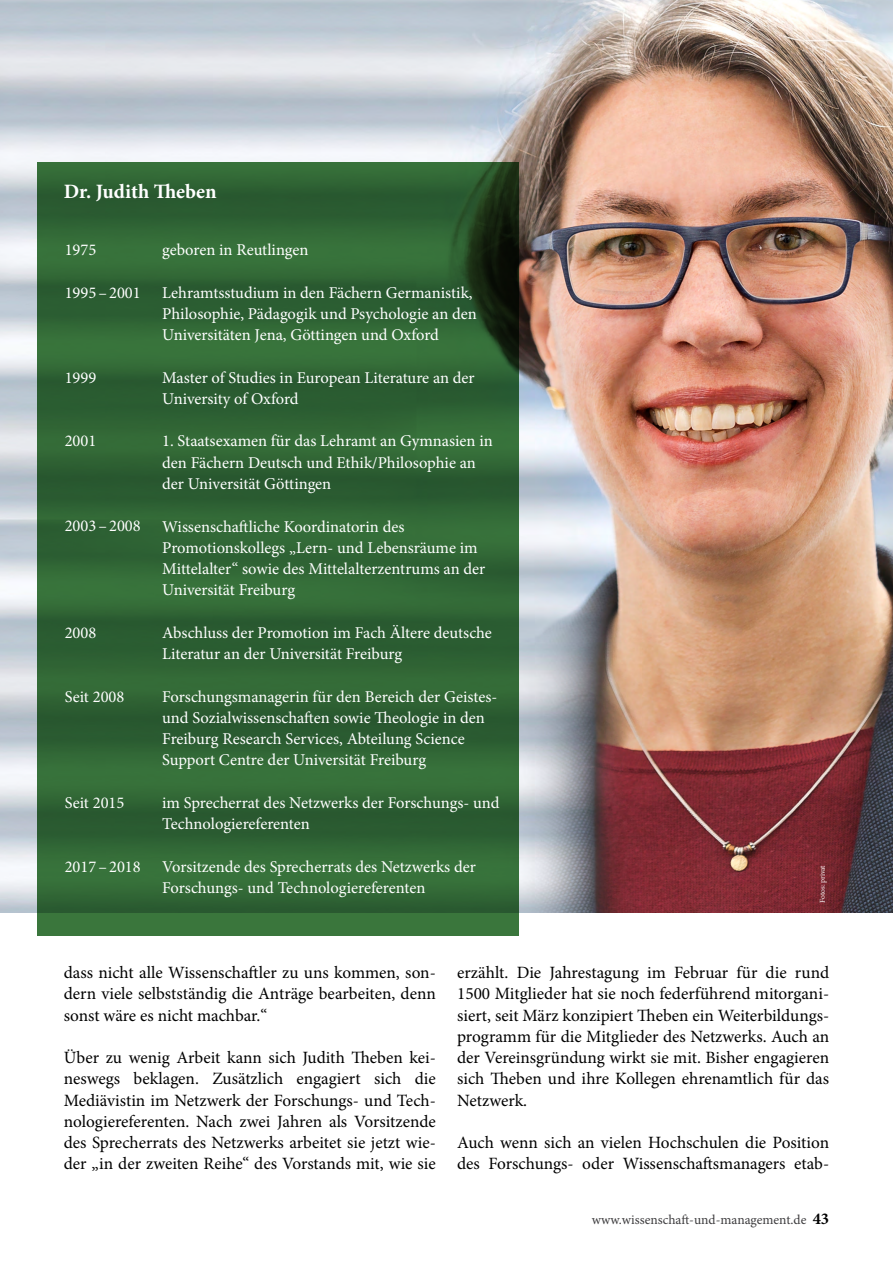
<style>
.page{position:relative;width:893px;height:1263px;background:#fff}
.page>*{position:absolute;margin:0;border:0;box-sizing:border-box;transform-origin:0 0}
.t1{font:700 20.4px "Minion Pro";color:#fff}
.t2{font:17.25px/21.3px "Minion Pro";color:#000;text-align:justify}
.t3{font:16.5px/21.3px "Minion Pro";color:#fff}
.t4{font:13.5px "Minion Pro";letter-spacing:-.005em;color:#3d3c3e}
.t5{font:7.5px "Minion Pro";letter-spacing:-.01em;color:#fff}
.s1{font-weight:700;font-size:16.5px;color:#000}
</style>
<div class="page">
<img style="left:0;top:0;width:893px;height:912px">
<svg style="left:37px;top:162px;width:482px;height:773px;background:#2f6334"></svg>
<p class="t1" style="left:64px;top:177px;width:154px">Dr. Judith Theben</p>
<p class="t3" style="left:65px;top:239px;width:33px">1975</p>
<p class="t3" style="left:65px;top:282px;width:78px">1995–2001</p>
<p class="t3" style="left:65px;top:367px;width:33px">1999</p>
<p class="t3" style="left:65px;top:431px;width:33px">2001</p>
<p class="t3" style="left:65px;top:516px;width:78px">2003–2008</p>
<p class="t3" style="left:65px;top:622px;width:33px">2008</p>
<p class="t3" style="left:65px;top:686px;width:61px">Seit 2008</p>
<p class="t3" style="left:65px;top:792px;width:61px">Seit 2015</p>
<p class="t3" style="left:65px;top:856px;width:78px">2017–2018</p>
<p class="t3" style="left:162px;top:239px;width:148px">geboren in Reutlingen</p>
<p class="t3" style="left:162px;top:282px;width:316px">Lehramtsstudium in den Fächern Germanistik,<br>Philosophie, Pädagogik und Psychologie an den<br>Universitäten Jena, Göttingen und Oxford</p>
<p class="t3" style="left:162px;top:367px;width:314px">Master of Studies in European Literature an der<br>University of Oxford</p>
<p class="t3" style="left:162px;top:431px;width:332px">1. Staatsexamen für das Lehramt an Gymnasien in den Fächern Deutsch und Ethik/Philosophie an der Universität Göttingen</p>
<p class="t3" style="left:162px;top:516px;width:325px">Wissenschaftliche Koordinatorin des Promotionskollegs „Lern- und Lebensräume im Mittelalter“ sowie des Mittelalterzentrums an der Universität Freiburg</p>
<p class="t3" style="left:162px;top:622px;width:331px">Abschluss der Promotion im Fach Ältere deutsche<br>Literatur an der Universität Freiburg</p>
<p class="t3" style="left:162px;top:686px;width:337px">Forschungsmanagerin für den Bereich der Geistes&shy;und Sozialwissenschaften sowie Theologie in den Freiburg Research Services, Abteilung Science Support Centre der Universität Freiburg</p>
<p class="t3" style="left:162px;top:792px;width:339px">im Sprecherrat des Netzwerks der Forschungs- und<br>Technologiereferenten</p>
<p class="t3" style="left:162px;top:856px;width:315px">Vorsitzende des Sprecherrats des Netzwerks der<br>Forschungs- und Technologiereferenten</p>
<p class="t5" style="left:817px;top:903px;width:39px;rotate:-90deg">Fotos: privat</p>
<p class="t2" style="left:64px;top:962px;width:374px">dass nicht alle Wissenschaftler zu uns kommen, son&shy;dern viele selbstständig die Anträge bearbeiten, denn sonst wäre es nicht machbar.“</p>
<p class="t2" style="left:64px;top:1047px;width:374px">Über zu wenig Arbeit kann sich Judith Theben kei&shy;neswegs beklagen. Zusätzlich engagiert sich die Mediävistin im Netzwerk der Forschungs- und Tech&shy;nologiereferenten. Nach zwei Jahren als Vorsitzende des Sprecherrats des Netzwerks arbeitet sie jetzt wie&shy;der „in der zweiten Reihe“ des Vorstands mit, wie sie</p>
<p class="t2" style="left:457px;top:962px;width:374px">erzählt. Die Jahrestagung im Februar für die rund 1500 Mitglieder hat sie noch federführend mitorgani&shy;siert, seit März konzipiert Theben ein Weiterbildungs&shy;programm für die Mitglieder des Netzwerks. Auch an der Vereinsgründung wirkt sie mit. Bisher engagieren sich Theben und ihre Kollegen ehrenamtlich für das Netzwerk.</p>
<p class="t2" style="left:457px;top:1132px;width:374px">Auch wenn sich an vielen Hochschulen die Position des Forschungs- oder Wissenschaftsmanagers etab-</p>
<p class="t4" style="left:592px;top:1210px;width:239px">www.wissenschaft-und-management.de <span class="s1">43</span></p>
</div>
